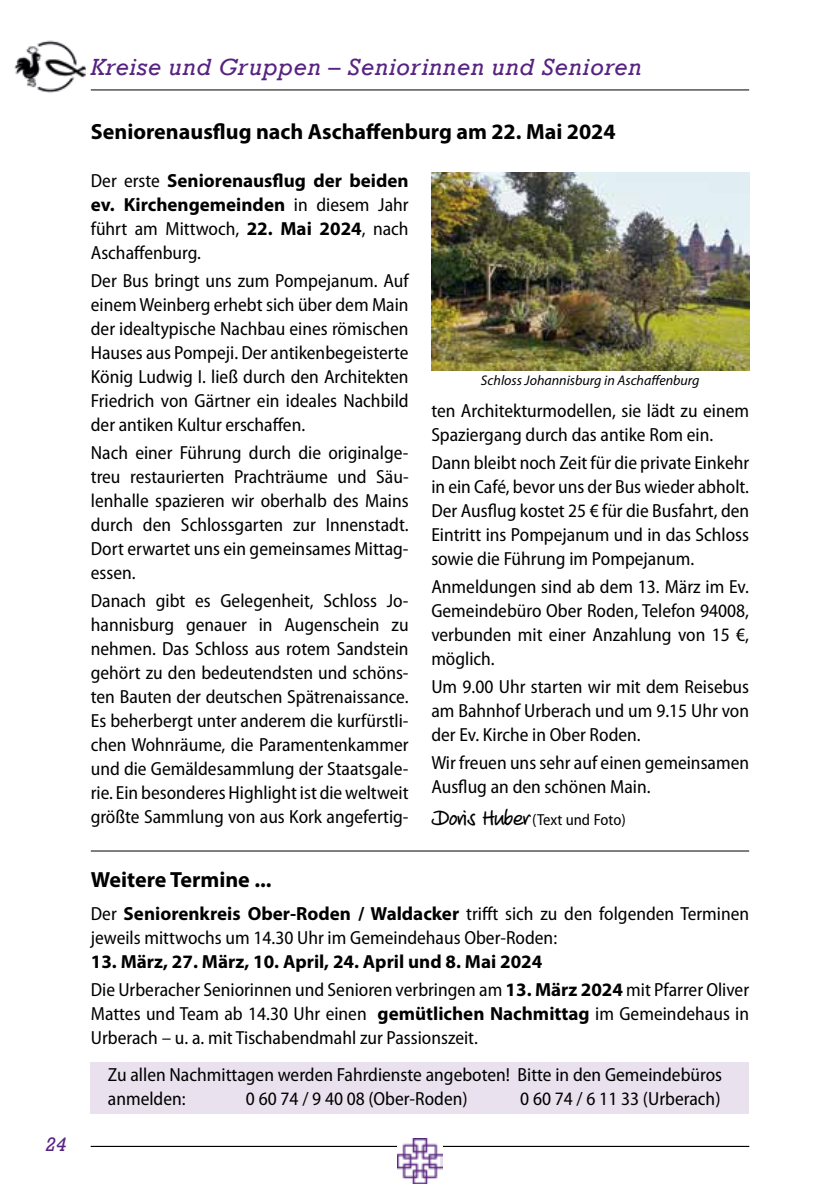
<style>
.page{position:relative;width:840px;height:1191px;background:#fff}
.page>*{position:absolute;margin:0;border:0;box-sizing:border-box;transform-origin:0 0}
.t1{font:italic 24px "Rockwell";letter-spacing:.03em;color:#572381}
.t2{font:700 22px "Myriad Pro";color:#000}
.t3{font:italic 20px "Rockwell";color:#572381}
.t4{font:semi-condensed 19px/24px "Myriad Pro";color:#000;text-align:justify}
.t5{font:semi-condensed 16px "Myriad Pro";color:#000}
.t6{font:italic 14px "Myriad Pro";color:#000}
.s1{font-weight:700;font-stretch:normal}
.s2{font-family:"Veneto Handwriting Pro";font-stretch:normal;font-size:22px}
</style>
<div class="page">
<hr style="left:91px;top:89px;width:657px;height:1px;background:#000">
<hr style="left:91px;top:1145px;width:657px;height:1px;background:#000">
<img style="left:14px;top:40px;width:71px;height:53px">
<img style="left:397px;top:1138px;width:45px;height:45px">
<img style="left:431px;top:173px;width:317px;height:197px">
<div style="left:91px;top:1062px;width:657px;height:52px;background:#e9e2ee"></div>
<hr style="left:91px;top:850px;width:657px;height:1px;background:#000">
<p class="t3" style="left:45px;top:1132px;width:23px">24</p>
<p class="t1" style="left:91px;top:53px;width:552px">Kreise und Gruppen – Seniorinnen und Senioren</p>
<p class="t2" style="left:91px;top:117px;width:526px">Seniorenausflug nach Aschaffenburg am 22. Mai 2024</p>
<p class="t4" style="left:91px;top:168px;width:319px">Der erste <span class="s1">Seniorenausflug der beiden ev. Kirchengemeinden</span> in diesem Jahr führt am Mittwoch, <span class="s1">22. Mai 2024</span>, nach Aschaffenburg.</p>
<p class="t4" style="left:91px;top:268px;width:319px">Der Bus bringt uns zum Pompejanum. Auf einem Weinberg erhebt sich über dem Main der idealtypische Nachbau eines römischen Hauses aus Pompeji. Der antikenbegeisterte König Ludwig I. ließ durch den Architekten Friedrich von Gärtner ein ideales Nachbild der antiken Kultur erschaffen.</p>
<p class="t4" style="left:91px;top:440px;width:319px">Nach einer Führung durch die originalge&shy;treu restaurierten Prachträume und Säu&shy;lenhalle spazieren wir oberhalb des Mains durch den Schlossgarten zur Innenstadt.<br>Dort erwartet uns ein gemeinsames Mittag&shy;essen.</p>
<p class="t4" style="left:91px;top:588px;width:319px">Danach gibt es Gelegenheit, Schloss Jo&shy;hannisburg genauer in Augenschein zu nehmen. Das Schloss aus rotem Sandstein gehört zu den bedeutendsten und schöns&shy;ten Bauten der deutschen Spätrenaissance.<br>Es beherbergt unter anderem die kurfürstli&shy;chen Wohnräume, die Paramentenkammer und die Gemäldesammlung der Staatsgale&shy;rie. Ein besonderes Highlight ist die weltweit größte Sammlung von aus Kork angefertig-</p>
<p class="t6" style="left:480px;top:372px;width:220px">Schloss Johannisburg in Aschaffenburg</p>
<p class="t4" style="left:431px;top:398px;width:319px">ten Architekturmodellen, sie lädt zu einem<br>Spaziergang durch das antike Rom ein.</p>
<p class="t4" style="left:431px;top:450px;width:319px">Dann bleibt noch Zeit für die private Einkehr in ein Café, bevor uns der Bus wieder abholt.<br>Der Ausflug kostet 25 € für die Busfahrt, den Eintritt ins Pompejanum und in das Schloss sowie die Führung im Pompejanum.</p>
<p class="t4" style="left:431px;top:574px;width:319px">Anmeldungen sind ab dem 13. März im Ev.<br>Gemeindebüro Ober Roden, Telefon 94008, verbunden mit einer Anzahlung von 15 €, möglich.</p>
<p class="t4" style="left:431px;top:674px;width:319px">Um 9.00 Uhr starten wir mit dem Reisebus am Bahnhof Urberach und um 9.15 Uhr von der Ev. Kirche in Ober Roden.</p>
<p class="t4" style="left:431px;top:750px;width:319px">Wir freuen uns sehr auf einen gemeinsamen<br>Ausflug an den schönen Main.</p>
<p class="t5" style="left:431px;top:810px;width:196px"><span class="s2">Doris Huber</span> (Text und Foto)</p>
<p class="t2" style="left:91px;top:865px;width:182px">Weitere Termine ...</p>
<p class="t4" style="left:91px;top:901px;width:659px">Der <span class="s1">Seniorenkreis Ober-Roden / Waldacker</span> trifft sich zu den folgenden Terminen jeweils mittwochs um 14.30 Uhr im Gemeindehaus Ober-Roden:</p>
<p class="t4" style="left:91px;top:947px;width:659px;line-height:28px"><span class="s1">13. März, 27. März, 10. April, 24. April und 8. Mai 2024<br></span>Die Urberacher Seniorinnen und Senioren verbringen am <span class="s1">13. März 2024</span> mit Pfarrer Oliver</p>
<p class="t4" style="left:91px;top:1001px;width:659px">Mattes und Team ab 14.30 Uhr einen <span class="s1">gemütlichen Nachmittag</span> im Gemeindehaus in<br>Urberach – u. a. mit Tischabendmahl zur Passionszeit.</p>
<p class="t4" style="left:108px;top:1062px;width:615px">Zu allen Nachmittagen werden Fahrdienste angeboten! Bitte in den Gemeindebüros anmelden:</p>
<p class="t4" style="left:246px;top:1086px;width:223px">0 60 74 / 9 40 08 (Ober-Roden)</p>
<p class="t4" style="left:520px;top:1086px;width:202px">0 60 74 / 6 11 33 (Urberach)</p>
</div>
